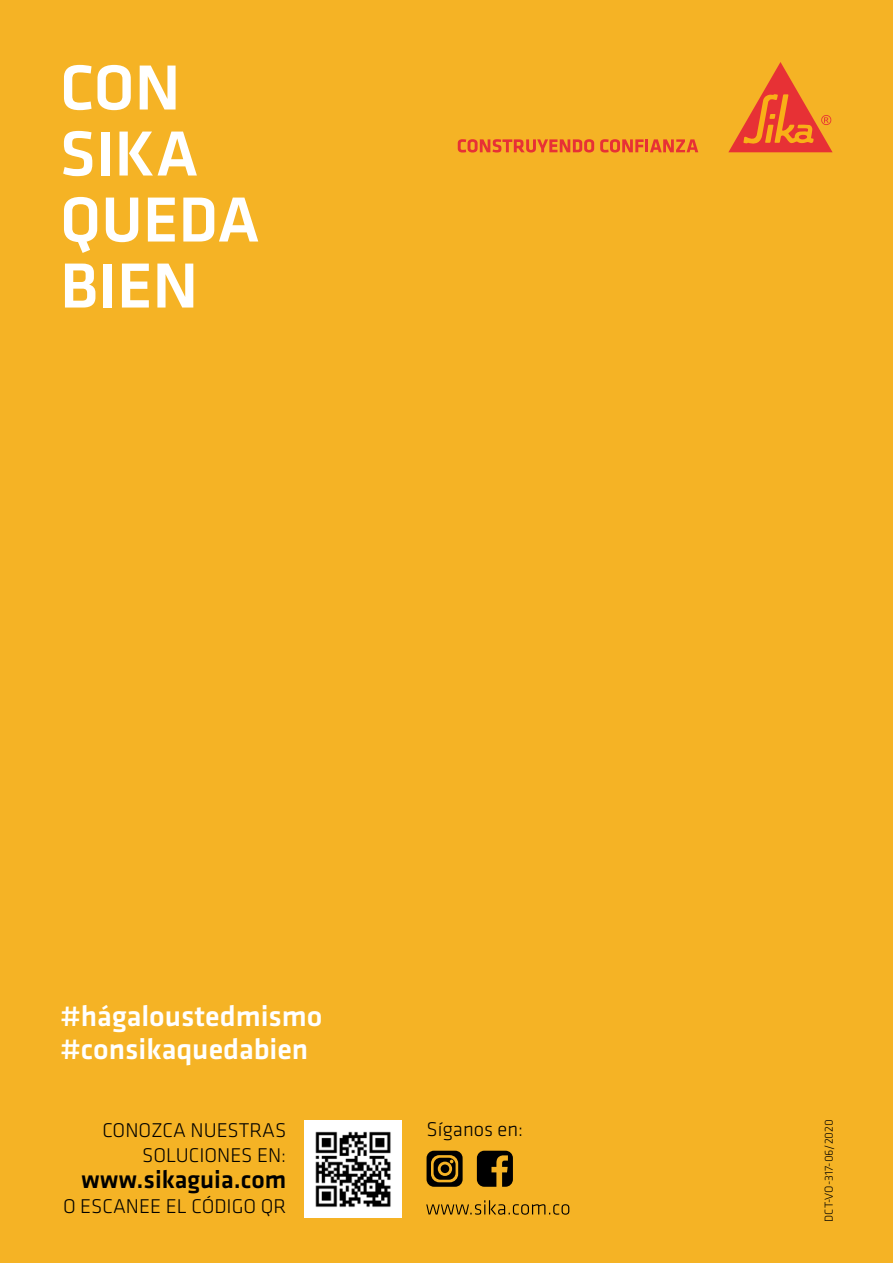
<style>
.page{position:relative;width:893px;height:1263px;background:#f5b325}
.page>*{position:absolute;margin:0;border:0;box-sizing:border-box;transform-origin:0 0}
.t1{font:500 66px/66px "Klavika";color:#fff}
.t2{font:500 30px/33px "Klavika";color:#fff}
.t3{font:500 25.8px "Klavika Basic";color:#000}
.t4{font:300 20.7px/24.8px "Klavika Basic";color:#000;text-align:right}
.t5{font:300 12px "Klavika";letter-spacing:-.005em;color:#000}
</style>
<div class="page">
<svg style="left:728px;top:62px;width:105px;height:90px"></svg>
<svg style="left:458px;top:139px;width:136px;height:13px"></svg>
<svg style="left:600px;top:139px;width:98px;height:13px"></svg>
<img style="left:304px;top:1120px;width:98px;height:97px">
<svg style="left:477px;top:1151px;width:36px;height:36px"></svg>
<svg style="left:427px;top:1151px;width:36px;height:36px"></svg>
<svg style="left:426px;top:1200px;width:143px;height:15px"></svg>
<h1 class="t1" style="left:60px;top:53px;width:201px">CON<br>SIKA<br>QUEDA<br>BIEN</h1>
<h2 class="t2" style="left:60px;top:999px;width:264px">#hágaloustedmismo #consikaquedabien</h2>
<p class="t4" style="left:102px;top:1118px;width:185px">CONOZCA NUESTRAS<br>SOLUCIONES EN:</p>
<p class="t3" style="left:82px;top:1162px;width:206px">www.sikaguia.com</p>
<p class="t4" style="left:63px;top:1193px;width:225px">O ESCANEE EL CÓDIGO QR</p>
<p class="t4" style="left:427px;top:1116px;width:98px">Síganos en:</p>
<p class="t5" style="left:822px;top:1222px;width:104px;rotate:-90deg">DCT-VO-317-06/2020</p>
</div>
